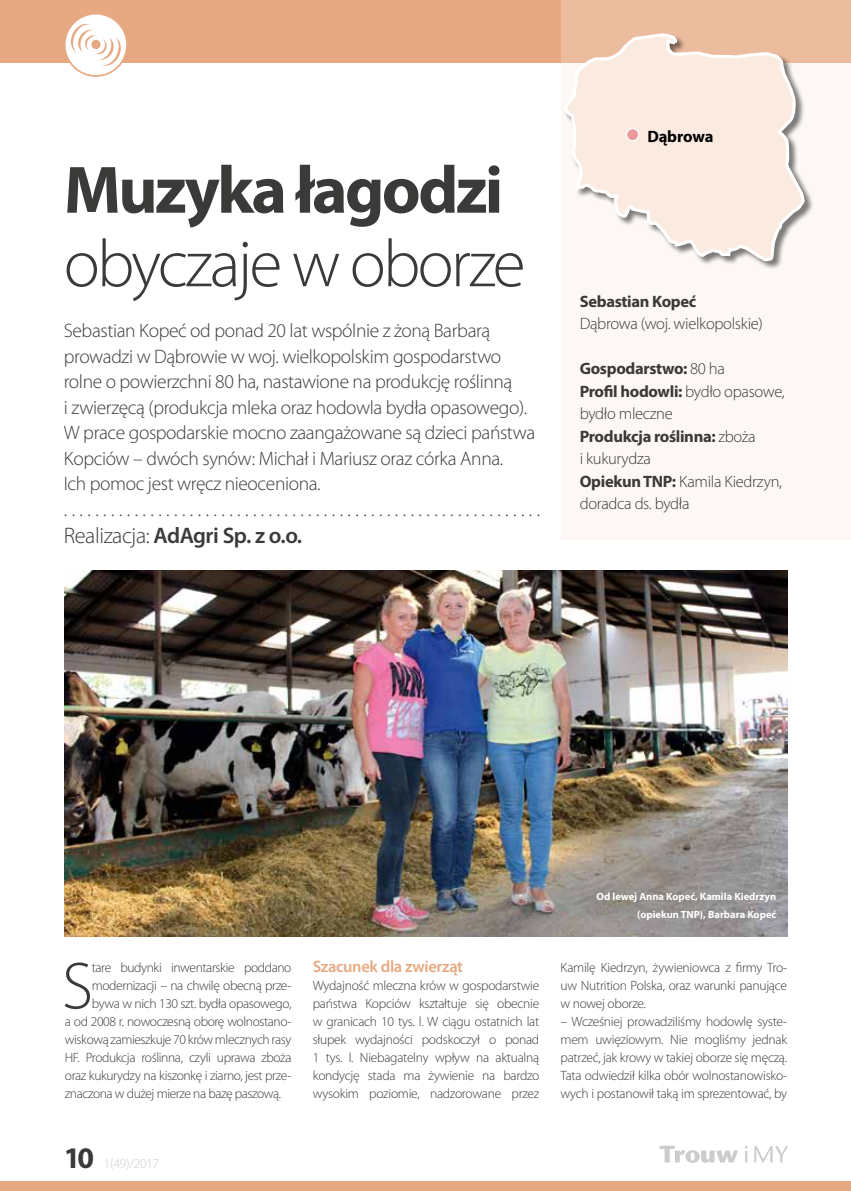
<style>
.page{position:relative;width:851px;height:1191px;background:#fff}
.page>*{position:absolute;margin:0;border:0;box-sizing:border-box;transform-origin:0 0}
.t1{font:300 67.5px "Myriad Pro";letter-spacing:-.04em;color:#3a3a39}
.t2{font:700 67.5px "Myriad Pro";letter-spacing:-.04em;color:#3a3a39}
.t3{font:300 66.9px "Myriad Pro";color:#3a3a39}
.t4{font:600 22.5px "Myriad Pro";letter-spacing:-.02em;color:#3a3a39}
.t5{font:300 19.5px/25.5px "Myriad Pro";letter-spacing:-.02em;color:#3a3a39}
.t6{font:300 16.5px/22.5px "Myriad Pro";letter-spacing:-.02em;color:#3a3a39}
.t7{font:600 16.5px "Myriad Pro";letter-spacing:-.02em;color:#e7a982}
.t8{font:700 16.5px "Myriad Pro";letter-spacing:-.02em;color:#3a3a39}
.t9{font:700 16.5px "Myriad Pro";color:#000}
.t10{font:300 13.5px/18px "Myriad Pro";letter-spacing:-.03em;color:#3a3a39;text-align:justify}
.t11{font:300 13.5px "Myriad Pro";letter-spacing:-.02em;color:#cbcccc}
.t12{font:700 10.5px/18px "Myriad Pro";color:#fff;text-align:right}
.s1{font-weight:300}
.s2{font-weight:700}
.s3{font-weight:700;font-size:30px;color:#3a3a39}
</style>
<div class="page">
<svg style="left:745px;top:1146px;width:2px;height:16px"></svg>
<svg style="left:754px;top:1146px;width:34px;height:16px"></svg>
<svg style="left:659px;top:1145px;width:79px;height:17px"></svg>
<div style="left:0;top:0;width:850px;height:63px;background:#e7a982"></div>
<svg style="left:65px;top:14px;width:62px;height:62px"></svg>
<div style="left:64px;top:13px;width:64px;height:64px;border:2px solid #e7a982;border-radius:50%"></div>
<svg style="left:64px;top:20px;width:64px;height:50px"></svg>
<svg style="left:561px;top:0;width:289px;height:210px;fill:#ecbc9e"></svg>
<div style="left:564px;top:34px;width:249px;height:236px;background:#000;opacity:.5"></div>
<svg style="left:563px;top:32px;width:242px;height:238px;fill:#faeae0"></svg>
<div style="left:626px;top:129px;width:12px;height:12px;background:#ec999d;border-radius:50%"></div>
<div style="left:626px;top:128px;width:13px;height:13px;border:1px solid #fff;border-radius:50%"></div>
<div style="left:0;top:1181px;width:850px;height:10px;background:#e7a982"></div>
<img style="left:65px;top:571px;width:722px;height:365px">
<h1 class="t2" style="left:64px;top:146px;width:441px">Muzyka łagodzi</h1>
<h1 class="t1" style="left:64px;top:223px;width:463px">obyczaje w oborze</h1>
<p class="t5" style="left:64px;top:318px;width:478px">Sebastian Kopeć od ponad 20 lat wspólnie z żoną Barbarą prowadzi w Dąbrowie w woj. wielkopolskim gospodarstwo rolne o powierzchni 80 ha, nastawione na produkcję roślinną<br>i zwierzęcą (produkcja mleka oraz hodowla bydła opasowego).<br>W prace gospodarskie mocno zaangażowane są dzieci państwa Kopciów – dwóch synów: Michał i Mariusz oraz córka Anna.<br>Ich pomoc jest wręcz nieoceniona. .............................................................</p>
<h3 class="t4" style="left:64px;top:521px;width:240px"><span class="s1">Realizacja:</span> AdAgri Sp. z o.o.</h3>
<p class="t9" style="left:647px;top:125px;width:68px">Dąbrowa</p>
<p class="t8" style="left:579px;top:290px;width:118px">Sebastian Kopeć</p>
<p class="t6" style="left:579px;top:312px;width:185px">Dąbrowa (woj. wielkopolskie)</p>
<p class="t6" style="left:579px;top:357px;width:206px"><span class="s2">Gospodarstwo:</span> 80 ha<br><span class="s2">Profil hodowli:</span> bydło opasowe, bydło mleczne<br><span class="s2">Produkcja roślinna:</span> zboża<br>i kukurydza<br><span class="s2">Opiekun TNP:</span> Kamila Kiedrzyn, doradca ds. bydła</p>
<h2 class="t3" style="left:62px;top:945px;width:33px">S</h2>
<p class="t10" style="left:92px;top:958px;width:201px">tare budynki inwentarskie poddano</p>
<p class="t10" style="left:92px;top:976px;width:201px">modernizacji – na chwilę obecną prze-</p>
<p class="t10" style="left:92px;top:994px;width:201px">bywa w nich 130 szt. bydła opasowego,</p>
<p class="t10" style="left:65px;top:1012px;width:228px">a od 2008 r. nowoczesną oborę wolnostano-</p>
<p class="t10" style="left:65px;top:1030px;width:228px">wiskową zamieszkuje 70 krów mlecznych rasy</p>
<p class="t10" style="left:65px;top:1048px;width:228px">HF. Produkcja roślinna, czyli uprawa zboża</p>
<p class="t10" style="left:65px;top:1066px;width:228px">oraz kukurydzy na kiszonkę i ziarno, jest prze-</p>
<p class="t10" style="left:65px;top:1084px;width:218px">znaczona w dużej mierze na bazę paszową.</p>
<p class="t11" style="left:64px;top:1155px;width:97px"><span class="s3">10</span> 1(49)/2017</p>
<p class="t7" style="left:313px;top:956px;width:152px">Szacunek dla zwierząt</p>
<p class="t10" style="left:313px;top:976px;width:228px">Wydajność mleczna krów w gospodarstwie państwa Kopciów kształtuje się obecnie w granicach 10 tys. l. W ciągu ostatnich lat słupek wydajności podskoczył o ponad 1 tys. l. Niebagatelny wpływ na aktualną kondycję stada ma żywienie na bardzo wysokim poziomie, nadzorowane przez</p>
<p class="t12" style="left:596px;top:887px;width:181px">Od lewej Anna Kopeć, Kamila Kiedrzyn (opiekun TNP), Barbara Kopeć</p>
<p class="t10" style="left:560px;top:958px;width:228px">Kamilę Kiedrzyn, żywieniowca z firmy Tro&shy;uw Nutrition Polska, oraz warunki panujące w nowej oborze.</p>
<p class="t10" style="left:560px;top:1012px;width:228px">– Wcześniej prowadziliśmy hodowlę syste&shy;mem uwięziowym. Nie mogliśmy jednak patrzeć, jak krowy w takiej oborze się męczą.<br>Tata odwiedził kilka obór wolnostanowisko&shy;wych i postanowił taką im sprezentować, by</p>
</div>
